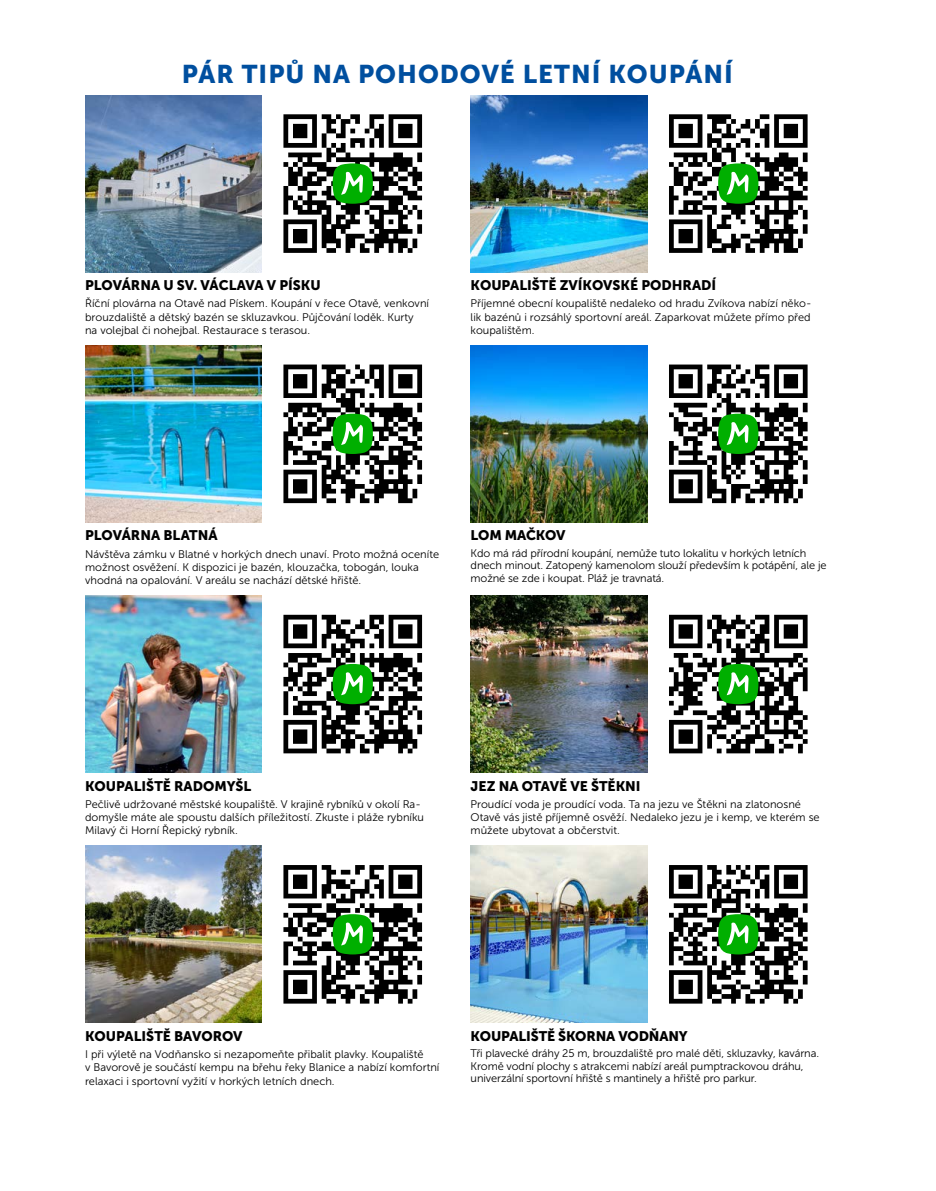
<style>
.page{position:relative;width:936px;height:1191px;background:#fff}
.page>*{position:absolute;margin:0;border:0;box-sizing:border-box;transform-origin:0 0}
.t1{font:25.5px "Museo Sans 900";letter-spacing:.04em;color:#004f9f}
.t2{font:13.8px "Museo Sans 900";color:#000}
.t3{font:11.1px/13.2px "Museo Sans 300";color:#000}
</style>
<div class="page">
<hr style="left:0;top:0;width:1px;height:1191px;background:#1a5a9f">
<img style="left:85px;top:95px;width:177px;height:177px">
<img style="left:85px;top:595px;width:177px;height:177px">
<img style="left:85px;top:345px;width:177px;height:177px">
<img style="left:85px;top:846px;width:177px;height:176px">
<svg style="left:283px;top:114px;width:139px;height:139px"></svg>
<svg style="left:283px;top:615px;width:139px;height:138px"></svg>
<svg style="left:283px;top:364px;width:139px;height:139px"></svg>
<svg style="left:283px;top:865px;width:139px;height:138px"></svg>
<svg style="left:669px;top:114px;width:138px;height:139px"></svg>
<svg style="left:669px;top:615px;width:138px;height:138px"></svg>
<svg style="left:669px;top:364px;width:138px;height:139px"></svg>
<svg style="left:669px;top:865px;width:138px;height:138px"></svg>
<img style="left:470px;top:95px;width:177px;height:177px">
<img style="left:470px;top:595px;width:177px;height:177px">
<img style="left:470px;top:345px;width:177px;height:177px">
<img style="left:470px;top:846px;width:177px;height:176px">
<h1 class="t1" style="left:182px;top:59px;width:552px">PÁR TIPŮ NA POHODOVÉ LETNÍ KOUPÁNÍ</h1>
<p class="t2" style="left:85px;top:277px;width:237px">PLOVÁRNA U SV. VÁCLAVA V PÍSKU</p>
<p class="t3" style="left:85px;top:297px;width:345px">Říční plovárna na Otavě nad Pískem. Koupání v řece Otavě, venkovní brouzdaliště a dětský bazén se skluzavkou. Půjčování loděk. Kurty<br>na volejbal či nohejbal. Restaurace s terasou.</p>
<p class="t2" style="left:470px;top:277px;width:247px">KOUPALIŠTĚ ZVÍKOVSKÉ PODHRADÍ</p>
<p class="t3" style="left:470px;top:297px;width:342px;text-align:justify">Příjemné obecní koupaliště nedaleko od hradu Zvíkova nabízí něko&shy;lik bazénů i rozsáhlý sportovní areál. Zaparkovat můžete přímo před koupalištěm.</p>
<p class="t2" style="left:85px;top:528px;width:134px">PLOVÁRNA BLATNÁ</p>
<p class="t3" style="left:85px;top:547px;width:355px">Návštěva zámku v Blatné v horkých dnech unaví. Proto možná oceníte možnost osvěžení. K dispozici je bazén, klouzačka, tobogán, louka vhodná na opalování. V areálu se nachází dětské hřiště.</p>
<p class="t2" style="left:470px;top:528px;width:96px">LOM MAČKOV</p>
<p class="t3" style="left:470px;top:547px;width:357px;line-height:12.5px">Kdo má rád přírodní koupání, nemůže tuto lokalitu v horkých letních dnech minout. Zatopený kamenolom slouží především k potápění, ale je možné se zde i koupat. Pláž je travnatá.</p>
<p class="t2" style="left:85px;top:778px;width:168px">KOUPALIŠTĚ RADOMYŠL</p>
<p class="t3" style="left:85px;top:797px;width:340px">Pečlivě udržované městské koupaliště. V krajině rybníků v okolí Ra&shy;domyšle máte ale spoustu dalších příležitostí. Zkuste i pláže rybníku<br>Milavý či Horní Řepický rybník.</p>
<p class="t2" style="left:470px;top:778px;width:171px">JEZ NA OTAVĚ VE ŠTĚKNI</p>
<p class="t3" style="left:470px;top:797px;width:350px">Proudící voda je proudící voda. Ta na jezu ve Štěkni na zlatonosné<br>Otavě vás jistě příjemně osvěží. Nedaleko jezu je i kemp, ve kterém se můžete ubytovat a občerstvit.</p>
<p class="t2" style="left:85px;top:1028px;width:159px">KOUPALIŠTĚ BAVOROV</p>
<p class="t3" style="left:85px;top:1047px;width:356px">I při výletě na Vodňansko si nezapomeňte přibalit plavky. Koupaliště<br>v Bavorově je součástí kempu na břehu řeky Blanice a nabízí komfortní relaxaci i sportovní vyžití v horkých letních dnech.</p>
<p class="t2" style="left:470px;top:1028px;width:219px">KOUPALIŠTĚ ŠKORNA VODŇANY</p>
<p class="t3" style="left:470px;top:1047px;width:350px;line-height:12.5px">Tři plavecké dráhy 25 m, brouzdaliště pro malé děti, skluzavky, kavárna.<br>Kromě vodní plochy s atrakcemi nabízí areál pumptrackovou dráhu, univerzální sportovní hřiště s mantinely a hřiště pro parkur.</p>
</div>
